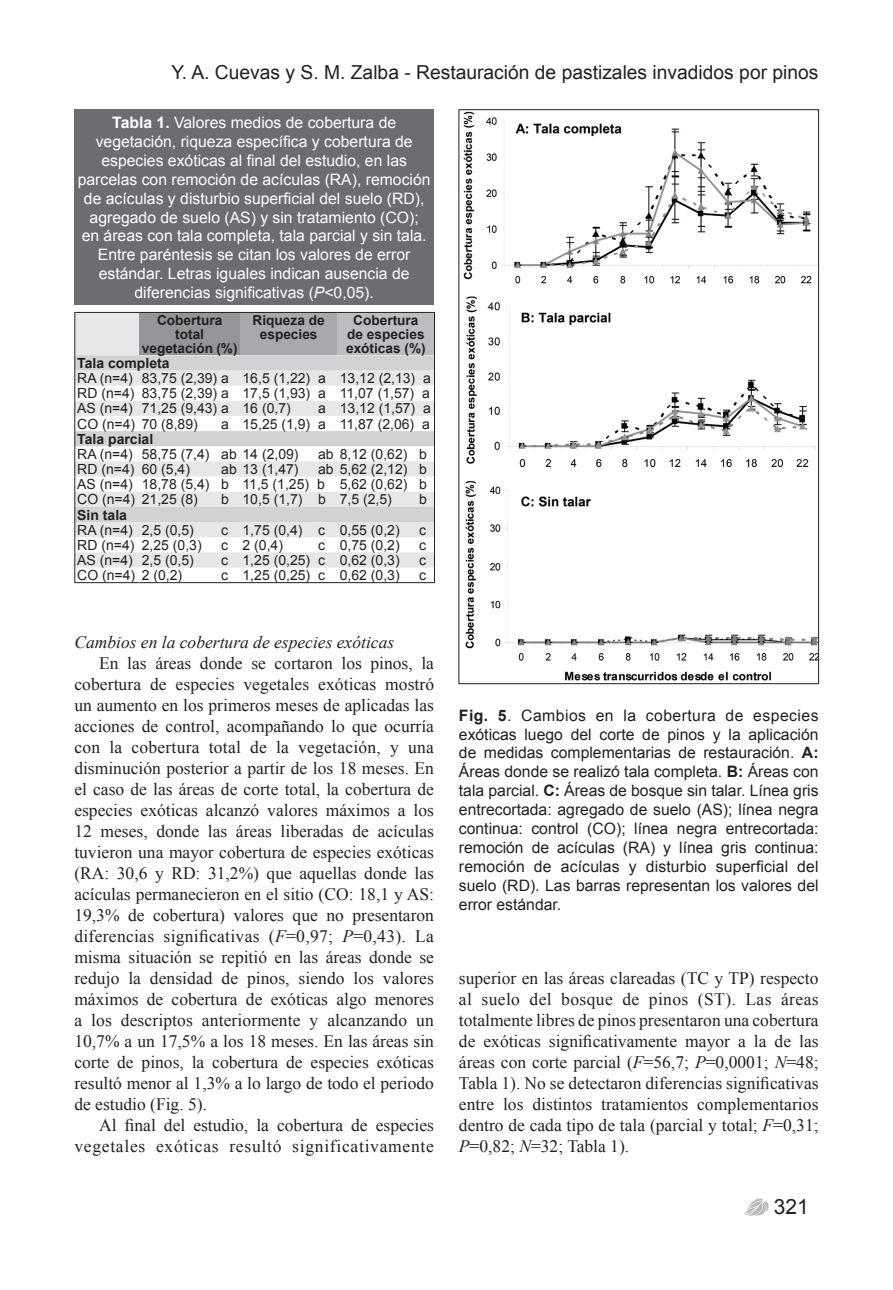
<style>
.page{position:relative;width:893px;height:1290px;background:#fff}
.page>*{position:absolute;margin:0;border:0;box-sizing:border-box;transform-origin:0 0}
.t1{font:21px "Arial";color:#231f20}
.t2{font:19.25px "Arial";color:#231f20}
.t3{font:17.5px/21px "Times New Roman";color:#231f20;text-align:justify}
.t4{font:17.5px/21px "Times New Roman";letter-spacing:.04em;color:#231f20;text-align:right}
.t5{font:italic 17.5px "Times New Roman";color:#231f20}
.t6{font:15.75px/18.9px "Arial";color:#231f20;text-align:justify}
.t7{font:15.75px/18.9px "Arial";color:#fff;text-align:center}
.t8{font:14px/15.2px "Arial";color:#231f20;text-align:justify}
.t9{font:700 14px "Arial";color:#231f20}
.t10{font:700 13.65px/14px "Arial";color:#231f20;text-align:center}
.s1{font-weight:700}
.s2{font-style:italic}
</style>
<div class="page">
<svg style="left:744px;top:1198px;width:24px;height:17px"></svg>
<div style="left:74px;top:110px;width:360px;height:195px;background:#6c6d70"></div>
<svg style="left:75px;top:313px;width:359px;height:254px;fill:#e6e7e9"></svg>
<div style="left:139px;top:312px;width:101px;height:43px;background:#939598"></div>
<div style="left:240px;top:312px;width:97px;height:43px;background:#a8a9ad"></div>
<div style="left:337px;top:312px;width:97px;height:43px;background:#bcbdc0"></div>
<svg style="left:75px;top:355px;width:359px;height:167px"></svg>
<hr style="left:74px;top:312px;width:65px;height:1px;background:#231f20">
<hr style="left:74px;top:313px;width:1px;height:42px;background:#231f20">
<hr style="left:139px;top:312px;width:101px;height:1px;background:#231f20">
<hr style="left:240px;top:312px;width:97px;height:1px;background:#231f20">
<hr style="left:337px;top:312px;width:98px;height:1px;background:#231f20">
<hr style="left:434px;top:313px;width:1px;height:42px;background:#231f20">
<svg style="left:74px;top:355px;width:1px;height:227px"></svg>
<svg style="left:434px;top:355px;width:1px;height:227px"></svg>
<hr style="left:74px;top:582px;width:65px;height:1px;background:#231f20">
<hr style="left:139px;top:582px;width:101px;height:1px;background:#231f20">
<hr style="left:240px;top:582px;width:97px;height:1px;background:#231f20">
<hr style="left:337px;top:582px;width:98px;height:1px;background:#231f20">
<img style="left:463px;top:111px;width:354px;height:570px">
<p class="t2" style="left:171px;top:59px;width:648px">Y. A. Cuevas y S. M. Zalba - Restauración de pastizales invadidos por pinos</p>
<p class="t7" style="left:78px;top:113px;width:354px"><span class="s1">Tabla 1.</span> Valores medios de cobertura de vegetación, riqueza específica y cobertura de especies exóticas al final del estudio, en las parcelas con remoción de acículas (RA), remoción de acículas y disturbio superficial del suelo (RD), agregado de suelo (AS) y sin tratamiento (CO);<br>en áreas con tala completa, tala parcial y sin tala.<br>Entre paréntesis se citan los valores de error estándar. Letras iguales indican ausencia de diferencias significativas (<span class="s2">P</span>&lt;0,05).</p>
<p class="t10" style="left:142px;top:313px;width:97px">Cobertura total vegetación (%)</p>
<p class="t10" style="left:253px;top:313px;width:74px">Riqueza de especies</p>
<p class="t10" style="left:346px;top:313px;width:81px">Cobertura de especies exóticas (%)</p>
<p class="t9" style="left:77px;top:354px;width:94px">Tala completa</p>
<p class="t8" style="left:77px;top:371px;width:355px">RA (n=4) 83,75 (2,39) a 16,5 (1,22) a 13,12 (2,13) a RD (n=4) 83,75 (2,39) a 17,5 (1,93) a 11,07 (1,57) a AS (n=4) 71,25 (9,43) a 16 (0,7)</p>
<p class="t8" style="left:318px;top:401px;width:114px">a 13,12 (1,57) a</p>
<p class="t8" style="left:77px;top:416px;width:122px">CO (n=4) 70 (8,89)</p>
<p class="t8" style="left:221px;top:416px;width:210px">a 15,25 (1,9) a 11,87 (2,06) a</p>
<p class="t9" style="left:77px;top:429px;width:78px">Tala parcial</p>
<p class="t8" style="left:77px;top:446px;width:223px">RA (n=4) 58,75 (7,4) ab 14 (2,09)</p>
<p class="t8" style="left:318px;top:446px;width:110px">ab 8,12 (0,62) b</p>
<p class="t8" style="left:77px;top:462px;width:114px">RD (n=4) 60 (5,4)</p>
<p class="t8" style="left:221px;top:462px;width:79px">ab 13 (1,47)</p>
<p class="t8" style="left:77px;top:462px;width:351px;text-indent:241px">ab 5,62 (2,12) b AS (n=4) 18,78 (5,4) b 11,5 (1,25) b 5,62 (0,62) b CO (n=4) 21,25 (8)</p>
<p class="t8" style="left:221px;top:492px;width:172px">b 10,5 (1,7) b 7,5 (2,5)</p>
<p class="t8" style="left:419px;top:492px;width:9px">b</p>
<p class="t9" style="left:77px;top:505px;width:51px">Sin tala</p>
<p class="t8" style="left:77px;top:522px;width:118px">RA (n=4) 2,5 (0,5)</p>
<p class="t8" style="left:221px;top:522px;width:180px">c 1,75 (0,4) c 0,55 (0,2)</p>
<p class="t8" style="left:419px;top:522px;width:8px">c</p>
<p class="t8" style="left:77px;top:537px;width:126px">RD (n=4) 2,25 (0,3)</p>
<p class="t8" style="left:221px;top:537px;width:63px">c 2 (0,4)</p>
<p class="t8" style="left:318px;top:537px;width:83px">c 0,75 (0,2)</p>
<p class="t8" style="left:419px;top:537px;width:8px">c</p>
<p class="t8" style="left:77px;top:552px;width:118px">AS (n=4) 2,5 (0,5)</p>
<p class="t8" style="left:221px;top:552px;width:180px">c 1,25 (0,25) c 0,62 (0,3)</p>
<p class="t8" style="left:419px;top:552px;width:8px">c</p>
<p class="t8" style="left:77px;top:568px;width:106px">CO (n=4) 2 (0,2)</p>
<p class="t8" style="left:221px;top:568px;width:180px">c 1,25 (0,25) c 0,62 (0,3)</p>
<p class="t8" style="left:419px;top:568px;width:8px">c</p>
<p class="t5" style="left:74px;top:630px;width:321px">Cambios en la cobertura de especies exóticas</p>
<p class="t3" style="left:74px;top:652px;width:361px;text-indent:25px">En las áreas donde se cortaron los pinos, la cobertura de especies vegetales exóticas mostró un aumento en los primeros meses de aplicadas las acciones de control, acompañando lo que ocurría con la cobertura total de la vegetación, y una disminución posterior a partir de los 18 meses. En el caso de las áreas de corte total, la cobertura de especies exóticas alcanzó valores máximos a los 12 meses, donde las áreas liberadas de acículas tuvieron una mayor cobertura de especies exóticas (RA: 30,6 y RD: 31,2%) que aquellas donde las acículas permanecieron en el sitio (CO: 18,1 y AS:<br>19,3% de cobertura) valores que no presentaron diferencias significativas (<span class="s2">F</span>=0,97; <span class="s2">P</span>=0,43). La misma situación se repitió en las áreas donde se redujo la densidad de pinos, siendo los valores máximos de cobertura de exóticas algo menores a los descriptos anteriormente y alcanzando un 10,7% a un 17,5% a los 18 meses. En las áreas sin corte de pinos, la cobertura de especies exóticas resultó menor al 1,3% a lo largo de todo el periodo de estudio (Fig. 5).</p>
<p class="t4" style="left:74px;top:1114px;width:361px">Al final del estudio, la cobertura de especies vegetales exóticas resultó significativamente</p>
<p class="t6" style="left:459px;top:706px;width:361px"><span class="s1">Fig. 5</span>. Cambios en la cobertura de especies exóticas luego del corte de pinos y la aplicación de medidas complementarias de restauración. <span class="s1">A:<br></span>Áreas donde se realizó tala completa. <span class="s1">B:</span> Áreas con tala parcial. <span class="s1">C:</span> Áreas de bosque sin talar. Línea gris entrecortada: agregado de suelo (AS); línea negra continua: control (CO); línea negra entrecortada: remoción de acículas (RA) y línea gris continua: remoción de acículas y disturbio superficial del suelo (RD). Las barras representan los valores del error estándar.</p>
<p class="t3" style="left:459px;top:967px;width:361px">superior en las áreas clareadas (TC y TP) respecto al suelo del bosque de pinos (ST). Las áreas totalmente libres de pinos presentaron una cobertura de exóticas significativamente mayor a la de las áreas con corte parcial (<span class="s2">F</span>=56,7; <span class="s2">P</span>=0,0001; <span class="s2">N</span>=48; Tabla 1). No se detectaron diferencias significativas entre los distintos tratamientos complementarios dentro de cada tipo de tala (parcial y total; <span class="s2">F</span>=0,31; <span class="s2">P</span>=0,82; <span class="s2">N</span>=32; Tabla 1).</p>
<p class="t1" style="left:774px;top:1192px;width:37px">321</p>
</div>
